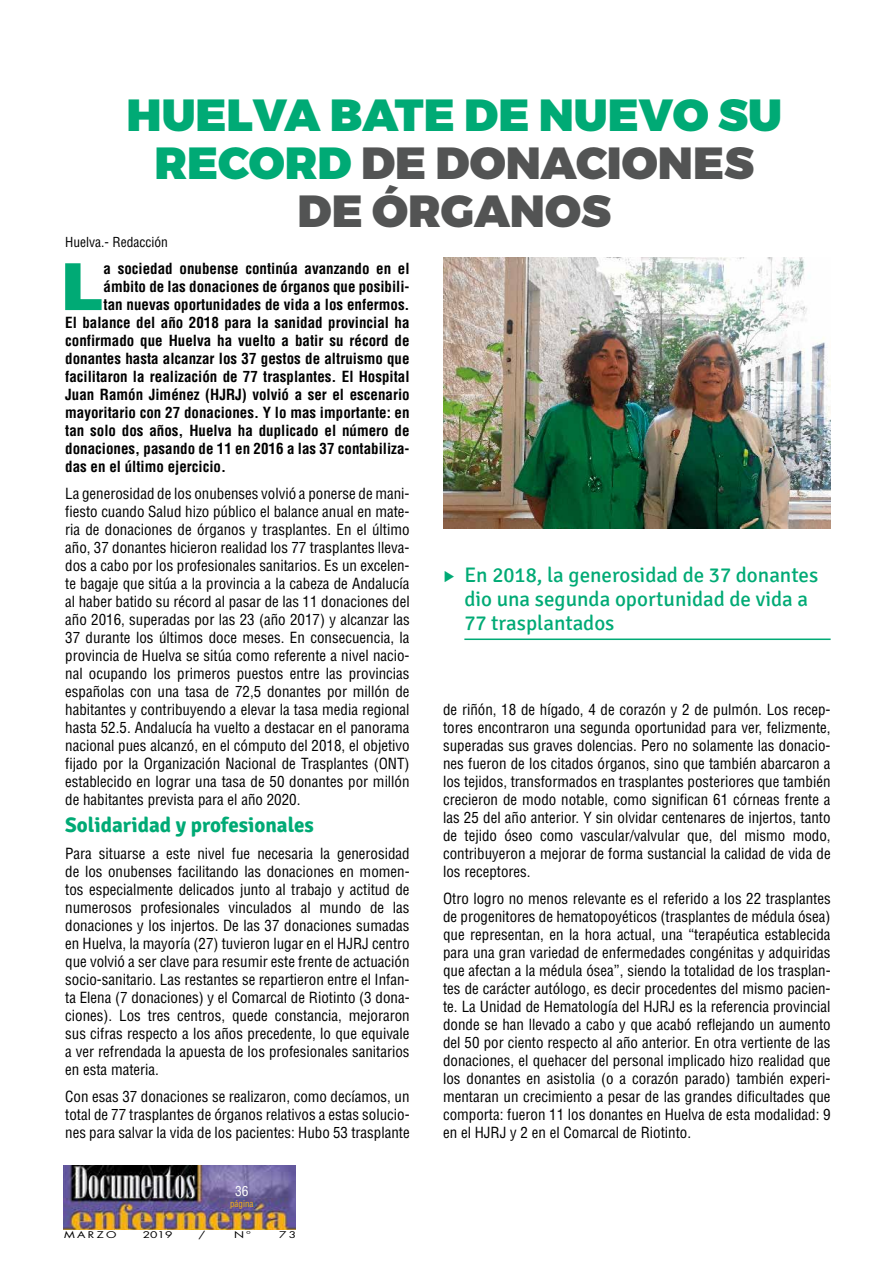
<style>
.page{position:relative;width:893px;height:1263px;background:#fff}
.page>*{position:absolute;margin:0;border:0;box-sizing:border-box;transform-origin:0 0}
.t1{font:900 64.95px "Helvetica LT Std";color:#00aa75}
.t2{font:900 45px/48px "Montserrat";color:#00aa75;text-align:center}
.t3{font:21px/24px "Signika";color:#00aa75}
.t4{font:700 21px "Signika";color:#00aa75}
.t5{font:condensed 15px/18px "Helvetica LT Std";color:#000;text-align:justify}
.t6{font:700 condensed 15px "Helvetica LT Std";color:#000}
.t7{font:condensed 13.5px "Helvetica LT Std";color:#000}
.t8{font:condensed 13.5px "Helvetica LT Std";color:#fff}
.t9{font:9px "Futura Std";letter-spacing:.2em;color:#000;scale:1.33 1}
.t10{font:condensed 9px "Helvetica LT Std";color:#f6b111}
.s1{color:#535454}
.s2{font-family:"ABC Display";font-weight:700}
</style>
<div class="page">
<img style="left:64px;top:1165px;width:231px;height:64px">
<img style="left:443px;top:258px;width:388px;height:271px">
<hr style="left:464px;top:638px;width:367px;height:2px;background:#00aa75">
<h2 class="t2" style="left:127px;top:93px;width:657px">HUELVA BATE DE NUEVO SU<br>RECORD <span class="s1">DE DONACIONES<br>DE ÓRGANOS</span></h2>
<p class="t7" style="left:65px;top:234px;width:104px">Huelva.- Redacción</p>
<h1 class="t1" style="left:60px;top:244px;width:45px">L</h1>
<p class="t6" style="left:104px;top:259px;width:307px">a sociedad onubense continúa avanzando en el</p>
<p class="t6" style="left:104px;top:277px;width:307px">ámbito de las donaciones de órganos que posibili-</p>
<p class="t6" style="left:104px;top:295px;width:308px">tan nuevas oportunidades de vida a los enfermos.</p>
<p class="t6" style="left:65px;top:313px;width:346px">El balance del año 2018 para la sanidad provincial ha</p>
<p class="t6" style="left:65px;top:331px;width:346px">confirmado que Huelva ha vuelto a batir su récord de</p>
<p class="t6" style="left:65px;top:349px;width:346px">donantes hasta alcanzar los 37 gestos de altruismo que</p>
<p class="t6" style="left:65px;top:367px;width:346px">facilitaron la realización de 77 trasplantes. El Hospital</p>
<p class="t6" style="left:65px;top:385px;width:346px">Juan Ramón Jiménez (HJRJ) volvió a ser el escenario</p>
<p class="t6" style="left:65px;top:403px;width:346px">mayoritario con 27 donaciones. Y lo mas importante: en</p>
<p class="t6" style="left:65px;top:421px;width:346px">tan solo dos años, Huelva ha duplicado el número de</p>
<p class="t6" style="left:65px;top:439px;width:346px">donaciones, pasando de 11 en 2016 a las 37 contabiliza-</p>
<p class="t6" style="left:65px;top:457px;width:162px">das en el último ejercicio.</p>
<p class="t5" style="left:65px;top:484px;width:346px">La generosidad de los onubenses volvió a ponerse de mani&shy;fiesto cuando Salud hizo público el balance anual en mate&shy;ria de donaciones de órganos y trasplantes. En el último año, 37 donantes hicieron realidad los 77 trasplantes lleva&shy;dos a cabo por los profesionales sanitarios. Es un excelen&shy;te bagaje que sitúa a la provincia a la cabeza de Andalucía al haber batido su récord al pasar de las 11 donaciones del año 2016, superadas por las 23 (año 2017) y alcanzar las 37 durante los últimos doce meses. En consecuencia, la provincia de Huelva se sitúa como referente a nivel nacio&shy;nal ocupando los primeros puestos entre las provincias españolas con una tasa de 72,5 donantes por millón de habitantes y contribuyendo a elevar la tasa media regional hasta 52.5. Andalucía ha vuelto a destacar en el panorama nacional pues alcanzó, en el cómputo del 2018, el objetivo fijado por la Organización Nacional de Trasplantes (ONT) establecido en lograr una tasa de 50 donantes por millón de habitantes prevista para el año 2020.</p>
<h3 class="t4" style="left:65px;top:812px;width:250px">Solidaridad y profesionales</h3>
<p class="t5" style="left:65px;top:844px;width:346px">Para situarse a este nivel fue necesaria la generosidad de los onubenses facilitando las donaciones en momen&shy;tos especialmente delicados junto al trabajo y actitud de numerosos profesionales vinculados al mundo de las donaciones y los injertos. De las 37 donaciones sumadas en Huelva, la mayoría (27) tuvieron lugar en el HJRJ centro que volvió a ser clave para resumir este frente de actuación socio-sanitario. Las restantes se repartieron entre el Infan&shy;ta Elena (7 donaciones) y el Comarcal de Riotinto (3 dona&shy;ciones). Los tres centros, quede constancia, mejoraron sus cifras respecto a los años precedente, lo que equivale a ver refrendada la apuesta de los profesionales sanitarios en esta materia.</p>
<p class="t5" style="left:65px;top:1087px;width:346px">Con esas 37 donaciones se realizaron, como decíamos, un total de 77 trasplantes de órganos relativos a estas solucio&shy;nes para salvar la vida de los pacientes: Hubo 53 trasplante</p>
<p class="t8" style="left:235px;top:1183px;width:15px">36</p>
<p class="t10" style="left:230px;top:1198px;width:25px">página</p>
<p class="t9" style="left:64px;top:1229px;width:41px">MARZO</p>
<p class="t9" style="left:143px;top:1229px;width:24px">2019</p>
<p class="t9" style="left:199px;top:1229px;width:7px">/</p>
<p class="t9" style="left:234px;top:1229px;width:14px">Nº</p>
<p class="t9" style="left:279px;top:1229px;width:14px">73</p>
<h3 class="t3" style="left:464px;top:563px;width:355px;text-indent:-21px"><span class="s2">∑</span> En 2018, la generosidad de 37 donantes dio una segunda oportunidad de vida a<br>77 trasplantados</h3>
<p class="t5" style="left:443px;top:700px;width:389px">de riñón, 18 de hígado, 4 de corazón y 2 de pulmón. Los recep&shy;tores encontraron una segunda oportunidad para ver, felizmente, superadas sus graves dolencias. Pero no solamente las donacio&shy;nes fueron de los citados órganos, sino que también abarcaron a los tejidos, transformados en trasplantes posteriores que también crecieron de modo notable, como significan 61 córneas frente a las 25 del año anterior. Y sin olvidar centenares de injertos, tanto de tejido óseo como vascular/valvular que, del mismo modo, contribuyeron a mejorar de forma sustancial la calidad de vida de los receptores.</p>
<p class="t5" style="left:443px;top:889px;width:389px">Otro logro no menos relevante es el referido a los 22 trasplantes de progenitores de hematopoyéticos (trasplantes de médula ósea) que representan, en la hora actual, una “terapéutica establecida para una gran variedad de enfermedades congénitas y adquiridas que afectan a la médula ósea”, siendo la totalidad de los trasplan&shy;tes de carácter autólogo, es decir procedentes del mismo pacien&shy;te. La Unidad de Hematología del HJRJ es la referencia provincial donde se han llevado a cabo y que acabó reflejando un aumento del 50 por ciento respecto al año anterior. En otra vertiente de las donaciones, el quehacer del personal implicado hizo realidad que los donantes en asistolia (o a corazón parado) también experi&shy;mentaran un crecimiento a pesar de las grandes dificultades que comporta: fueron 11 los donantes en Huelva de esta modalidad: 9 en el HJRJ y 2 en el Comarcal de Riotinto.</p>
</div>
